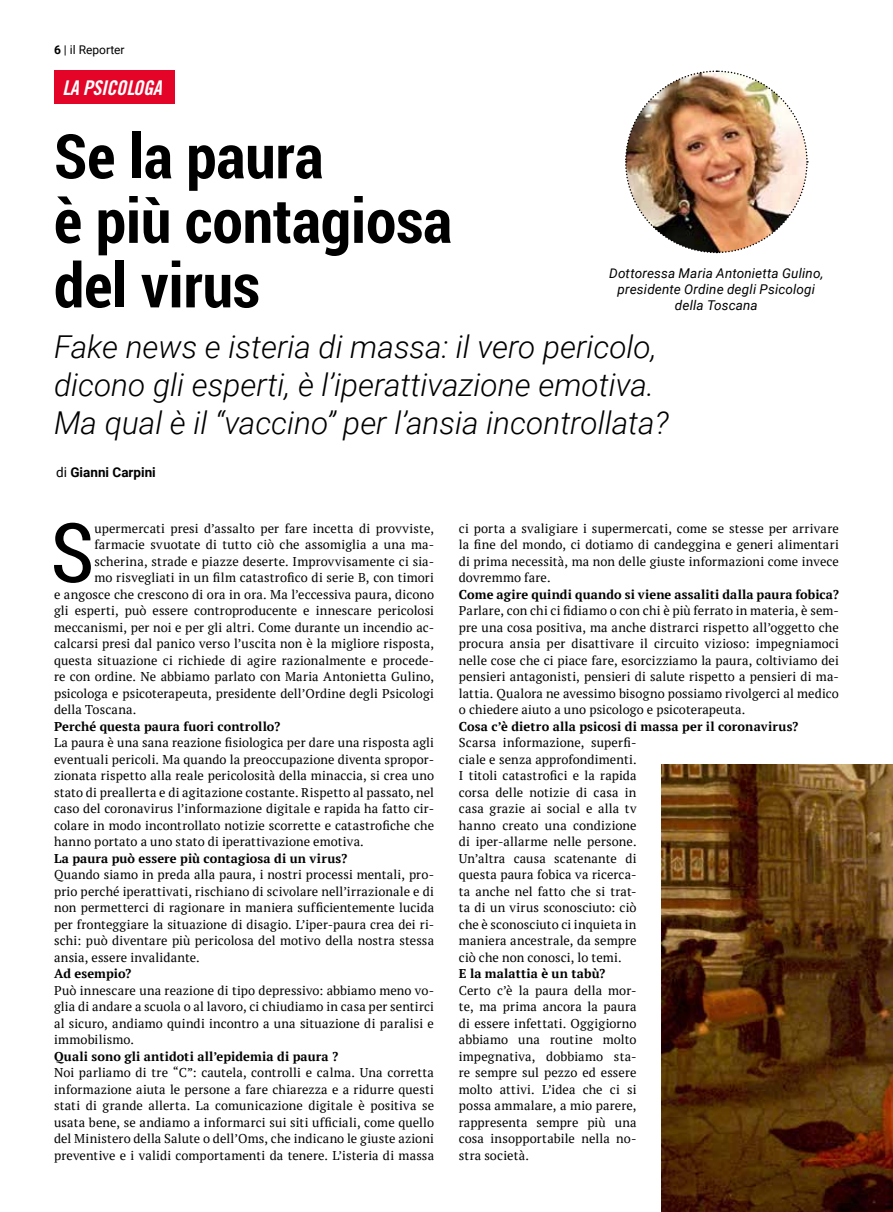
<style>
.page{position:relative;width:893px;height:1212px;background:#fff}
.page>*{position:absolute;margin:0;border:0;box-sizing:border-box;transform-origin:0 0}
.t1{font:condensed 82.35px "Roboto";color:#000}
.t2{font:700 condensed 61.5px/64.5px "Roboto";color:#000}
.t3{font:italic 300 31.5px/37.8px "Roboto";color:#000}
.t4{font:20.25px "Trade Gothic LT Bold Cond Twenty Obl";letter-spacing:-.015em;color:#fff}
.t5{font:italic 13.5px/16.2px "Roboto";letter-spacing:.01em;color:#000;text-align:center}
.t6{font:700 13.5px "Roboto";color:#000}
.t7{font:12.75px/16.5px "PT Serif";letter-spacing:.01em;color:#000;text-align:justify}
.t8{font:700 12.75px "PT Serif";letter-spacing:.01em;color:#000}
.t9{font:12px "Roboto";color:#000}
.s1{font-weight:700}
.s2{font-weight:400}
</style>
<div class="page">
<hr style="left:892px;top:0;width:1px;height:1212px;background:#ede3c9">
<img style="left:661px;top:765px;width:232px;height:447px">
<img style="left:625px;top:70px;width:183px;height:184px">
<div style="left:54px;top:71px;width:121px;height:33px;background:#e40428"></div>
<p class="t9" style="left:54px;top:41px;width:72px"><span class="s1">6</span> | il Reporter</p>
<h3 class="t4" style="left:63px;top:75px;width:101px">LA PSICOLOGA</h3>
<h2 class="t2" style="left:54px;top:122px;width:399px">Se la paura<br>è più contagiosa del virus</h2>
<p class="t5" style="left:609px;top:265px;width:216px">Dottoressa Maria Antonietta Gulino, presidente Ordine degli Psicologi della Toscana</p>
<h3 class="t3" style="left:54px;top:327px;width:616px">Fake news e isteria di massa: il vero pericolo, dicono gli esperti, è l’iperattivazione emotiva.<br>Ma qual è il “vaccino” per l’ansia incontrollata?</h3>
<p class="t6" style="left:56px;top:462px;width:101px"><span class="s2">di</span> Gianni Carpini</p>
<h1 class="t1" style="left:50px;top:496px;width:45px">S</h1>
<p class="t7" style="left:94px;top:520px;width:341px">upermercati presi d’assalto per fare incetta di provviste,</p>
<p class="t7" style="left:94px;top:536px;width:341px">farmacie svuotate di tutto ciò che assomiglia a una ma-</p>
<p class="t7" style="left:94px;top:553px;width:341px">scherina, strade e piazze deserte. Improvvisamente ci sia-</p>
<p class="t7" style="left:94px;top:569px;width:341px">mo risvegliati in un film catastrofico di serie B, con timori</p>
<p class="t7" style="left:54px;top:586px;width:381px">e angosce che crescono di ora in ora. Ma l’eccessiva paura, dicono</p>
<p class="t7" style="left:54px;top:602px;width:382px">gli esperti, può essere controproducente e innescare pericolosi</p>
<p class="t7" style="left:54px;top:619px;width:382px">meccanismi, per noi e per gli altri. Come durante un incendio ac-</p>
<p class="t7" style="left:54px;top:635px;width:382px">calcarsi presi dal panico verso l’uscita non è la migliore risposta,</p>
<p class="t7" style="left:54px;top:652px;width:382px">questa situazione ci richiede di agire razionalmente e procede-</p>
<p class="t7" style="left:54px;top:668px;width:382px">re con ordine. Ne abbiamo parlato con Maria Antonietta Gulino,</p>
<p class="t7" style="left:54px;top:685px;width:381px">psicologa e psicoterapeuta, presidente dell’Ordine degli Psicologi</p>
<p class="t7" style="left:54px;top:701px;width:84px">della Toscana.</p>
<p class="t8" style="left:54px;top:718px;width:228px">Perché questa paura fuori controllo?</p>
<p class="t7" style="left:54px;top:734px;width:382px">La paura è una sana reazione fisiologica per dare una risposta agli eventuali pericoli. Ma quando la preoccupazione diventa spropor&shy;zionata rispetto alla reale pericolosità della minaccia, si crea uno stato di preallerta e di agitazione costante. Rispetto al passato, nel caso del coronavirus l’informazione digitale e rapida ha fatto cir&shy;colare in modo incontrollato notizie scorrette e catastrofiche che hanno portato a uno stato di iperattivazione emotiva.</p>
<p class="t8" style="left:54px;top:850px;width:295px">La paura può essere più contagiosa di un virus?</p>
<p class="t7" style="left:54px;top:866px;width:382px">Quando siamo in preda alla paura, i nostri processi mentali, pro&shy;prio perché iperattivati, rischiano di scivolare nell’irrazionale e di non permetterci di ragionare in maniera sufficientemente lucida per fronteggiare la situazione di disagio. L’iper-paura crea dei ri&shy;schi: può diventare più pericolosa del motivo della nostra stessa ansia, essere invalidante.</p>
<p class="t8" style="left:54px;top:965px;width:79px">Ad esempio?</p>
<p class="t7" style="left:54px;top:982px;width:382px">Può innescare una reazione di tipo depressivo: abbiamo meno vo&shy;glia di andare a scuola o al lavoro, ci chiudiamo in casa per sentirci al sicuro, andiamo quindi incontro a una situazione di paralisi e immobilismo.</p>
<p class="t8" style="left:54px;top:1048px;width:286px">Quali sono gli antidoti all’epidemia di paura ?</p>
<p class="t7" style="left:54px;top:1064px;width:382px">Noi parliamo di tre “C”: cautela, controlli e calma. Una corretta informazione aiuta le persone a fare chiarezza e a ridurre questi stati di grande allerta. La comunicazione digitale è positiva se usata bene, se andiamo a informarci sui siti ufficiali, come quello del Ministero della Salute o dell’Oms, che indicano le giuste azioni preventive e i validi comportamenti da tenere. L’isteria di massa</p>
<p class="t7" style="left:459px;top:520px;width:382px">ci porta a svaligiare i supermercati, come se stesse per arrivare la fine del mondo, ci dotiamo di candeggina e generi alimentari di prima necessità, ma non delle giuste informazioni come invece dovremmo fare.</p>
<p class="t8" style="left:459px;top:586px;width:382px">Come agire quindi quando si viene assaliti dalla paura fobica?</p>
<p class="t7" style="left:459px;top:602px;width:382px">Parlare, con chi ci fidiamo o con chi è più ferrato in materia, è sem&shy;pre una cosa positiva, ma anche distrarci rispetto all’oggetto che procura ansia per disattivare il circuito vizioso: impegniamoci nelle cose che ci piace fare, esorcizziamo la paura, coltiviamo dei pensieri antagonisti, pensieri di salute rispetto a pensieri di ma&shy;lattia. Qualora ne avessimo bisogno possiamo rivolgerci al medico o chiedere aiuto a uno psicologo e psicoterapeuta.</p>
<p class="t8" style="left:459px;top:718px;width:341px">Cosa c’è dietro alla psicosi di massa per il coronavirus?</p>
<p class="t7" style="left:459px;top:734px;width:179px">Scarsa informazione, superfi&shy;ciale e senza approfondimenti.<br>I titoli catastrofici e la rapida corsa delle notizie di casa in casa grazie ai social e alla tv hanno creato una condizione di iper-allarme nelle persone.<br>Un’altra causa scatenante di questa paura fobica va ricerca&shy;ta anche nel fatto che si trat&shy;ta di un virus sconosciuto: ciò che è sconosciuto ci inquieta in maniera ancestrale, da sempre ciò che non conosci, lo temi.</p>
<p class="t8" style="left:459px;top:965px;width:148px">E la malattia è un tabù?</p>
<p class="t7" style="left:459px;top:982px;width:179px">Certo c’è la paura della mor&shy;te, ma prima ancora la paura di essere infettati. Oggigiorno abbiamo una routine molto impegnativa, dobbiamo sta&shy;re sempre sul pezzo ed essere molto attivi. L’idea che ci si possa ammalare, a mio parere, rappresenta sempre più una cosa insopportabile nella no&shy;stra società.</p>
</div>
